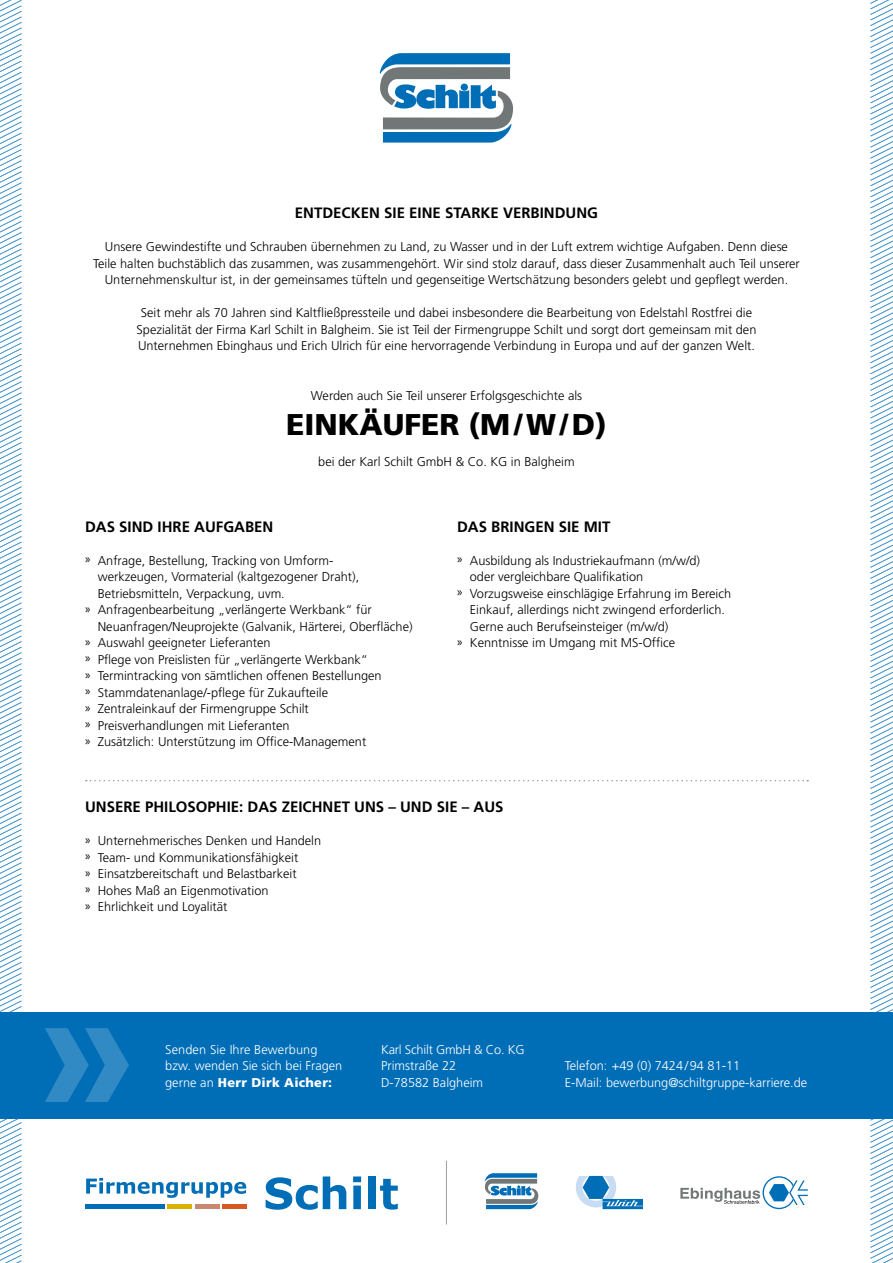
<style>
.page{position:relative;width:893px;height:1263px;background:#fff}
.page>*{position:absolute;margin:0;border:0;box-sizing:border-box;transform-origin:0 0}
.t1{font:900 30px "Frutiger CE";color:#000}
.t2{font:700 15px "Frutiger CE";color:#000}
.t3{font:300 12.75px/16.5px "Frutiger CE";color:#000;text-align:center}
.t4{font:300 12.75px/16.5px "Frutiger CE";color:#fff}
.s1{font-family:"Myriad Pro";font-weight:400}
.s2{font-weight:900}
</style>
<div class="page">
<svg style="left:871px;top:0;width:22px;height:1263px"></svg>
<svg style="left:0;top:0;width:21px;height:1263px"></svg>
<div style="left:0;top:1012px;width:893px;height:106px;background:#006eb7"></div>
<hr style="left:446px;top:1161px;width:1px;height:63px;background:#9d9d9c">
<svg style="left:86px;top:1178px;width:160px;height:20px"></svg>
<div style="left:85px;top:1204px;width:80px;height:5px;background:#006eb7"></div>
<div style="left:168px;top:1204px;width:24px;height:5px;background:#d7b300"></div>
<div style="left:195px;top:1204px;width:24px;height:5px;background:#c78971"></div>
<div style="left:222px;top:1204px;width:25px;height:5px;background:#d75921"></div>
<svg style="left:266px;top:1176px;width:80px;height:34px"></svg>
<svg style="left:353px;top:1176px;width:8px;height:33px"></svg>
<div style="left:368px;top:1176px;width:8px;height:33px;background:#006eb7"></div>
<svg style="left:380px;top:1179px;width:18px;height:30px"></svg>
<svg style="left:45px;top:1028px;width:84px;height:74px"></svg>
<svg style="left:680px;top:1176px;width:128px;height:33px"></svg>
<svg style="left:576px;top:1176px;width:67px;height:33px"></svg>
<svg style="left:485px;top:1173px;width:53px;height:36px"></svg>
<svg style="left:380px;top:53px;width:133px;height:90px"></svg>
<svg style="left:86px;top:780px;width:722px;height:1px"></svg>
<p class="t2" style="left:295px;top:204px;width:305px">ENTDECKEN SIE EINE STARKE VERBINDUNG</p>
<p class="t3" style="left:93px;top:238px;width:708px">Unsere Gewindestifte und Schrauben übernehmen zu Land, zu Wasser und in der Luft extrem wichtige Aufgaben. Denn diese<br>Teile halten buchstäblich das zusammen, was zusammengehört. Wir sind stolz darauf, dass dieser Zusammenhalt auch Teil unserer<br>Unternehmenskultur ist, in der gemeinsames tüfteln und gegenseitige Wertschätzung besonders gelebt und gepflegt werden.</p>
<p class="t3" style="left:137px;top:304px;width:621px">Seit mehr als 70 Jahren sind Kaltfließpressteile und dabei insbesondere die Bearbeitung von Edelstahl Rostfrei die<br>Spezialität der Firma Karl Schilt in Balgheim. Sie ist Teil der Firmengruppe Schilt und sorgt dort gemeinsam mit den<br>Unternehmen Ebinghaus und Erich Ulrich für eine hervorragende Verbindung in Europa und auf der ganzen Welt.</p>
<p class="t3" style="left:311px;top:387px;width:273px">Werden auch Sie Teil unserer Erfolgsgeschichte als</p>
<h1 class="t1" style="left:286px;top:407px;width:322px">EINKÄUFER (M/W/D)</h1>
<p class="t3" style="left:318px;top:453px;width:258px">bei der Karl Schilt GmbH &amp; Co. KG in Balgheim</p>
<p class="t2" style="left:85px;top:517px;width:190px">DAS SIND IHRE AUFGABEN</p>
<p class="t3" style="left:85px;top:552px;width:250px"><span class="s1">»</span> Anfrage, Bestellung, Tracking von Umform-</p>
<p class="t3" style="left:98px;top:568px;width:263px">werkzeugen, Vormaterial (kaltgezogener Draht),</p>
<p class="t3" style="left:98px;top:585px;width:189px">Betriebsmitteln, Verpackung, uvm.</p>
<p class="t3" style="left:85px;top:601px;width:288px"><span class="s1">»</span> Anfragenbearbeitung „verlängerte Werkbank“ für</p>
<p class="t3" style="left:98px;top:618px;width:316px">Neuanfragen/Neuprojekte (Galvanik, Härterei, Oberfläche)</p>
<p class="t3" style="left:85px;top:634px;width:187px"><span class="s1">»</span> Auswahl geeigneter Lieferanten</p>
<p class="t3" style="left:85px;top:651px;width:284px"><span class="s1">»</span> Pflege von Preislisten für „verlängerte Werkbank“</p>
<p class="t3" style="left:85px;top:667px;width:298px"><span class="s1">»</span> Termintracking von sämtlichen offenen Bestellungen</p>
<p class="t3" style="left:85px;top:684px;width:244px"><span class="s1">»</span> Stammdatenanlage/-pflege für Zukaufteile</p>
<p class="t3" style="left:85px;top:700px;width:225px"><span class="s1">»</span> Zentraleinkauf der Firmengruppe Schilt</p>
<p class="t3" style="left:85px;top:717px;width:206px"><span class="s1">»</span> Preisverhandlungen mit Lieferanten</p>
<p class="t3" style="left:85px;top:733px;width:283px"><span class="s1">»</span> Zusätzlich: Unterstützung im Office-Management</p>
<p class="t2" style="left:457px;top:517px;width:155px">DAS BRINGEN SIE MIT</p>
<p class="t3" style="left:457px;top:552px;width:245px"><span class="s1">»</span> Ausbildung als Industriekaufmann (m/w/d)</p>
<p class="t3" style="left:470px;top:568px;width:175px">oder vergleichbare Qualifikation</p>
<p class="t3" style="left:457px;top:585px;width:275px"><span class="s1">»</span> Vorzugsweise einschlägige Erfahrung im Bereich</p>
<p class="t3" style="left:470px;top:601px;width:257px">Einkauf, allerdings nicht zwingend erforderlich.</p>
<p class="t3" style="left:470px;top:618px;width:200px">Gerne auch Berufseinsteiger (m/w/d)</p>
<p class="t3" style="left:457px;top:634px;width:220px"><span class="s1">»</span> Kenntnisse im Umgang mit MS-Office</p>
<p class="t2" style="left:85px;top:798px;width:420px">UNSERE PHILOSOPHIE: DAS ZEICHNET UNS – UND SIE – AUS</p>
<p class="t3" style="left:85px;top:832px;width:238px;text-align:left"><span class="s1">»</span> Unternehmerisches Denken und Handeln <span class="s1">»</span> Team- und Kommunikationsfähigkeit<br><span class="s1">»</span> Einsatzbereitschaft und Belastbarkeit<br><span class="s1">»</span> Hohes Maß an Eigenmotivation<br><span class="s1">»</span> Ehrlichkeit und Loyalität</p>
<p class="t4" style="left:165px;top:1041px;width:179px">Senden Sie Ihre Bewerbung bzw. wenden Sie sich bei Fragen gerne an <span class="s2">Herr Dirk Aicher:</span></p>
<p class="t4" style="left:381px;top:1041px;width:145px">Karl Schilt GmbH &amp; Co. KG<br>Primstraße 22<br>D-78582 Balgheim</p>
<p class="t4" style="left:565px;top:1057px;width:244px">Telefon: +49 (0) 7424/94 81-11<br>E-Mail: bewerbung@schiltgruppe-karriere.de</p>
</div>
